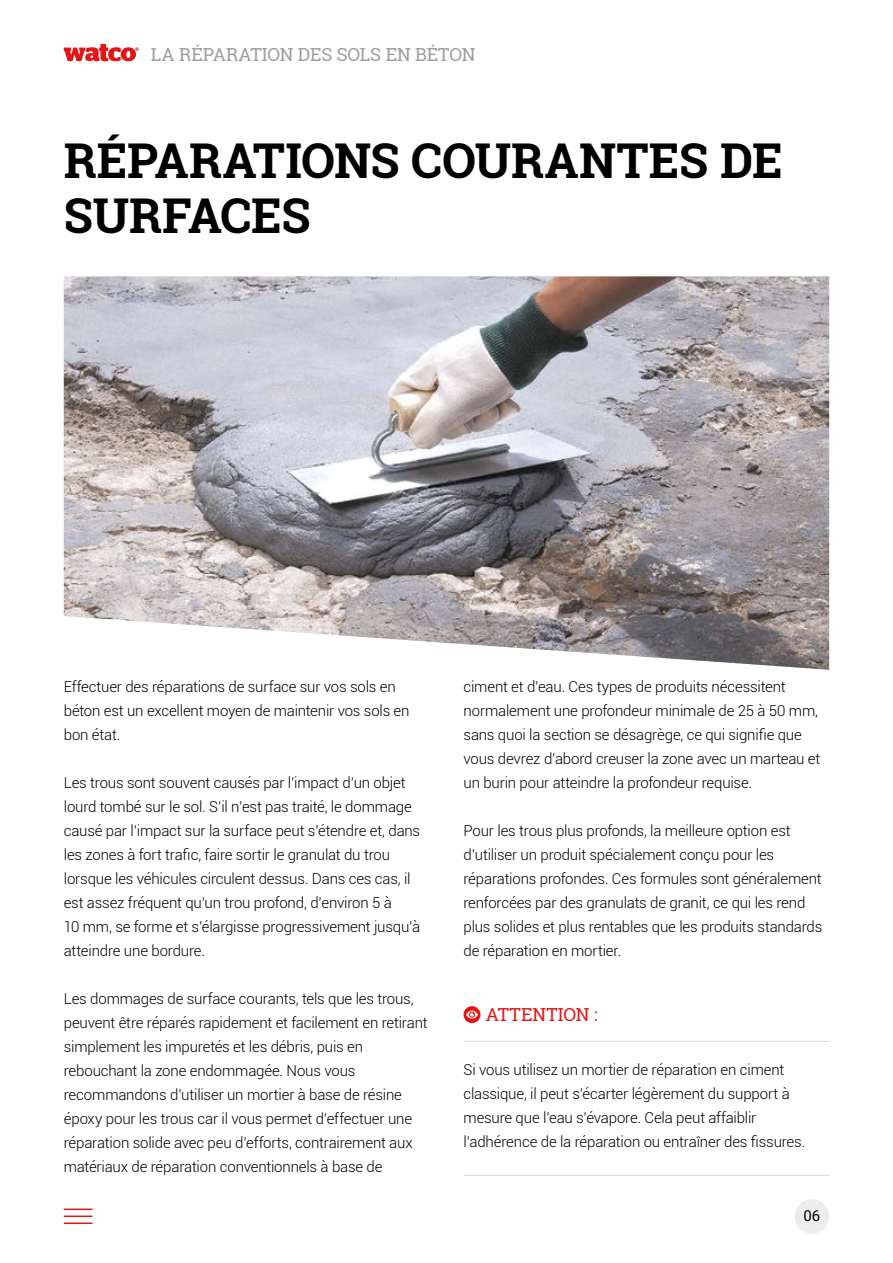
<style>
.page{position:relative;width:893px;height:1263px;background:#fff}
.page>*{position:absolute;margin:0;border:0;box-sizing:border-box;transform-origin:0 0}
.t1{font:700 48px/55.5px "Roboto Slab";letter-spacing:-.005em;color:#000}
.t2{font:18px "Roboto Slab";letter-spacing:-.01em;color:#9d9d9c}
.t3{font:18px "Roboto Slab";letter-spacing:.005em;color:#e41515}
.t4{font:300 15px/24px "Roboto";letter-spacing:-.01em;color:#000}
.t5{font:15px "Roboto";color:#000}
</style>
<div class="page">
<svg style="left:64px;top:44px;width:75px;height:17px"></svg>
<hr style="left:64px;top:1222px;width:28px;height:2px;background:#e41515">
<hr style="left:64px;top:1215px;width:28px;height:2px;background:#e41515">
<hr style="left:64px;top:1208px;width:28px;height:2px;background:#e41515">
<div style="left:794px;top:1199px;width:35px;height:35px;background:#ededed;border-radius:50%"></div>
<img style="left:64px;top:276px;width:765px;height:394px">
<div style="left:463px;top:1006px;width:17px;height:17px;background:#e41515;border-radius:50%"></div>
<svg style="left:466px;top:1010px;width:12px;height:9px"></svg>
<hr style="left:463px;top:1175px;width:366px;height:1px;background:#dadada">
<hr style="left:463px;top:1041px;width:366px;height:1px;background:#dadada">
<p class="t2" style="left:151px;top:43px;width:326px">LA RÉPARATION DES SOLS EN BÉTON</p>
<h1 class="t1" style="left:64px;top:132px;width:721px">RÉPARATIONS COURANTES DE<br>SURFACES</h1>
<p class="t4" style="left:64px;top:674px;width:347px">Effectuer des réparations de surface sur vos sols en béton est un excellent moyen de maintenir vos sols en bon état.</p>
<p class="t4" style="left:64px;top:770px;width:358px">Les trous sont souvent causés par l’impact d’un objet lourd tombé sur le sol. S’il n’est pas traité, le dommage causé par l’impact sur la surface peut s’étendre et, dans les zones à fort trafic, faire sortir le granulat du trou lorsque les véhicules circulent dessus. Dans ces cas, il est assez fréquent qu’un trou profond, d’environ 5 à<br>10 mm, se forme et s’élargisse progressivement jusqu’à atteindre une bordure.</p>
<p class="t4" style="left:64px;top:986px;width:365px">Les dommages de surface courants, tels que les trous, peuvent être réparés rapidement et facilement en retirant simplement les impuretés et les débris, puis en rebouchant la zone endommagée. Nous vous recommandons d’utiliser un mortier à base de résine époxy pour les trous car il vous permet d’effectuer une réparation solide avec peu d’efforts, contrairement aux matériaux de réparation conventionnels à base de</p>
<p class="t4" style="left:463px;top:674px;width:358px">ciment et d’eau. Ces types de produits nécessitent normalement une profondeur minimale de 25 à 50 mm, sans quoi la section se désagrège, ce qui signifie que vous devrez d’abord creuser la zone avec un marteau et un burin pour atteindre la profondeur requise.</p>
<p class="t4" style="left:463px;top:818px;width:360px">Pour les trous plus profonds, la meilleure option est d’utiliser un produit spécialement conçu pour les réparations profondes. Ces formules sont généralement renforcées par des granulats de granit, ce qui les rend plus solides et plus rentables que les produits standards de réparation en mortier.</p>
<p class="t3" style="left:486px;top:1002px;width:113px">ATTENTION :</p>
<p class="t4" style="left:463px;top:1057px;width:343px">Si vous utilisez un mortier de réparation en ciment classique, il peut s’écarter légèrement du support à mesure que l’eau s’évapore. Cela peut affaiblir l’adhérence de la réparation ou entraîner des fissures.</p>
<p class="t5" style="left:803px;top:1205px;width:19px">06</p>
</div>
